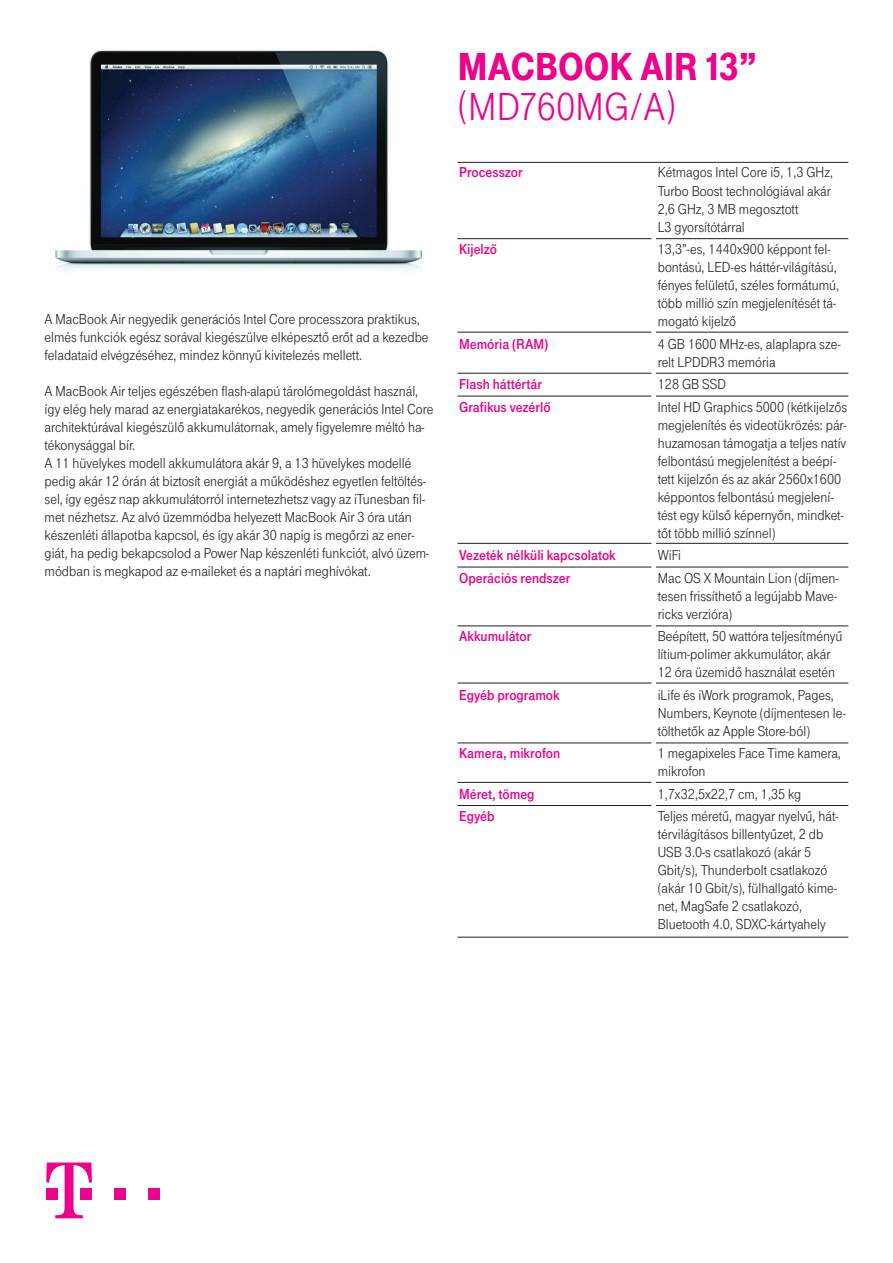
<style>
.page{position:relative;width:893px;height:1263px;background:#fff}
.page>*{position:absolute;margin:0;border:0;box-sizing:border-box;transform-origin:0 0}
.t1{font:900 40.5px "Tele Grotesk Headline";color:#ed028c}
.t2{font:40.5px "Tele Grotesk Headline";color:#ed028c}
.t3{font:15px/18px "Tele Grotesk Norm";color:#231f20}
.t4{font:15px "Tele Grotesk Fett";color:#ed028c}
</style>
<div class="page">
<div style="left:115px;top:1188px;width:11px;height:11px;background:#ed028c"></div>
<div style="left:148px;top:1188px;width:12px;height:11px;background:#ed028c"></div>
<svg style="left:46px;top:1162px;width:46px;height:56px"></svg>
<img style="left:55px;top:50px;width:367px;height:221px">
<hr style="left:457px;top:238px;width:391px;height:1px;background:#231f20">
<hr style="left:457px;top:332px;width:391px;height:1px;background:#231f20">
<hr style="left:457px;top:373px;width:391px;height:1px;background:#231f20">
<hr style="left:457px;top:396px;width:391px;height:1px;background:#231f20">
<hr style="left:457px;top:543px;width:391px;height:1px;background:#231f20">
<hr style="left:457px;top:567px;width:391px;height:1px;background:#231f20">
<hr style="left:457px;top:626px;width:391px;height:1px;background:#231f20">
<hr style="left:457px;top:683px;width:391px;height:1px;background:#231f20">
<hr style="left:457px;top:743px;width:391px;height:1px;background:#231f20">
<hr style="left:457px;top:782px;width:391px;height:1px;background:#231f20">
<hr style="left:457px;top:805px;width:391px;height:1px;background:#231f20">
<div style="left:651px;top:165px;width:5px;height:904px;background:#fff"></div>
<hr style="left:457px;top:937px;width:391px;height:1px;background:#231f20">
<hr style="left:457px;top:162px;width:391px;height:1px;background:#231f20">
<p class="t3" style="left:45px;top:310px;width:385px">A MacBook Air negyedik generációs Intel Core processzora praktikus, elmés funkciók egész sorával kiegészülve elképesztő erőt ad a kezedbe feladataid elvégzéséhez, mindez könnyű kivitelezés mellett.</p>
<p class="t3" style="left:45px;top:382px;width:390px">A MacBook Air teljes egészében flash-alapú tárolómegoldást használ, így elég hely marad az energiatakarékos, negyedik generációs Intel Core architektúrával kiegészülő akkumulátornak, amely figyelemre méltó ha&shy;tékonysággal bír.<br>A 11 hüvelykes modell akkumulátora akár 9, a 13 hüvelykes modellé pedig akár 12 órán át biztosít energiát a működéshez egyetlen feltöltés&shy;sel, így egész nap akkumulátorról internetezhetsz vagy az iTunesban fil&shy;met nézhetsz. Az alvó üzemmódba helyezett MacBook Air 3 óra után készenléti állapotba kapcsol, és így akár 30 napig is megőrzi az ener&shy;giát, ha pedig bekapcsolod a Power Nap készenléti funkciót, alvó üzem&shy;módban is megkapod az e-maileket és a naptári meghívókat.</p>
<h1 class="t1" style="left:458px;top:42px;width:301px">MACBOOK AIR 13”</h1>
<h1 class="t2" style="left:458px;top:83px;width:219px">(MD760MG/A)</h1>
<p class="t4" style="left:459px;top:164px;width:65px">Processzor</p>
<p class="t3" style="left:658px;top:163px;width:177px">Kétmagos Intel Core i5, 1,3 GHz,<br>Turbo Boost technológiával akár<br>2,6 GHz, 3 MB megosztott<br>L3 gyorsítótárral</p>
<p class="t4" style="left:459px;top:240px;width:40px">Kijelző</p>
<p class="t3" style="left:658px;top:240px;width:183px">13,3”-es, 1440x900 képpont fel&shy;bontású, LED-es háttér-világítású, fényes felületű, széles formátumú, több millió szín megjelenítését tá&shy;mogató kijelző</p>
<p class="t4" style="left:459px;top:335px;width:90px">Memória (RAM)</p>
<p class="t3" style="left:658px;top:334px;width:184px">4 GB 1600 MHz-es, alaplapra sze&shy;relt LPDDR3 memória</p>
<p class="t4" style="left:459px;top:375px;width:84px">Flash háttértár</p>
<p class="t3" style="left:658px;top:375px;width:70px">128 GB SSD</p>
<p class="t4" style="left:459px;top:398px;width:93px">Grafikus vezérlő</p>
<p class="t3" style="left:658px;top:397px;width:191px">Intel HD Graphics 5000 (kétkijelzős megjelenítés és videotükrözés: pár&shy;huzamosan támogatja a teljes natív felbontású megjelenítést a beépí&shy;tett kijelzőn és az akár 2560x1600 képpontos felbontású megjelení&shy;tést egy külső képernyőn, mindket&shy;tőt több millió színnel)</p>
<p class="t4" style="left:459px;top:546px;width:158px">Vezeték nélküli kapcsolatok</p>
<p class="t3" style="left:658px;top:546px;width:25px">WiFi</p>
<p class="t4" style="left:459px;top:569px;width:113px">Operációs rendszer</p>
<p class="t3" style="left:658px;top:568px;width:182px;text-align:justify">Mac OS X Mountain Lion (díjmen&shy;tesen frissíthető a legújabb Mave&shy;ricks verzióra)</p>
<p class="t4" style="left:459px;top:627px;width:74px">Akkumulátor</p>
<p class="t3" style="left:658px;top:627px;width:186px">Beépített, 50 wattóra teljesítményű lítium-polimer akkumulátor, akár<br>12 óra üzemidő használat esetén</p>
<p class="t4" style="left:459px;top:686px;width:102px">Egyéb programok</p>
<p class="t3" style="left:658px;top:685px;width:189px">iLife és iWork programok, Pages,<br>Numbers, Keynote (díjmentesen le&shy;tölthetők az Apple Store-ból)</p>
<p class="t4" style="left:459px;top:744px;width:102px">Kamera, mikrofon</p>
<p class="t3" style="left:658px;top:744px;width:185px">1 megapixeles Face Time kamera, mikrofon</p>
<p class="t4" style="left:459px;top:785px;width:77px">Méret, tömeg</p>
<p class="t3" style="left:658px;top:784px;width:145px">1,7x32,5x22,7 cm, 1,35 kg</p>
<p class="t4" style="left:459px;top:807px;width:37px">Egyéb</p>
<p class="t3" style="left:658px;top:807px;width:182px">Teljes méretű, magyar nyelvű, hát&shy;térvilágításos billentyűzet, 2 db<br>USB 3.0-s csatlakozó (akár 5<br>Gbit/s), Thunderbolt csatlakozó (akár 10 Gbit/s), fülhallgató kime&shy;net, MagSafe 2 csatlakozó,<br>Bluetooth 4.0, SDXC-kártyahely</p>
</div>
